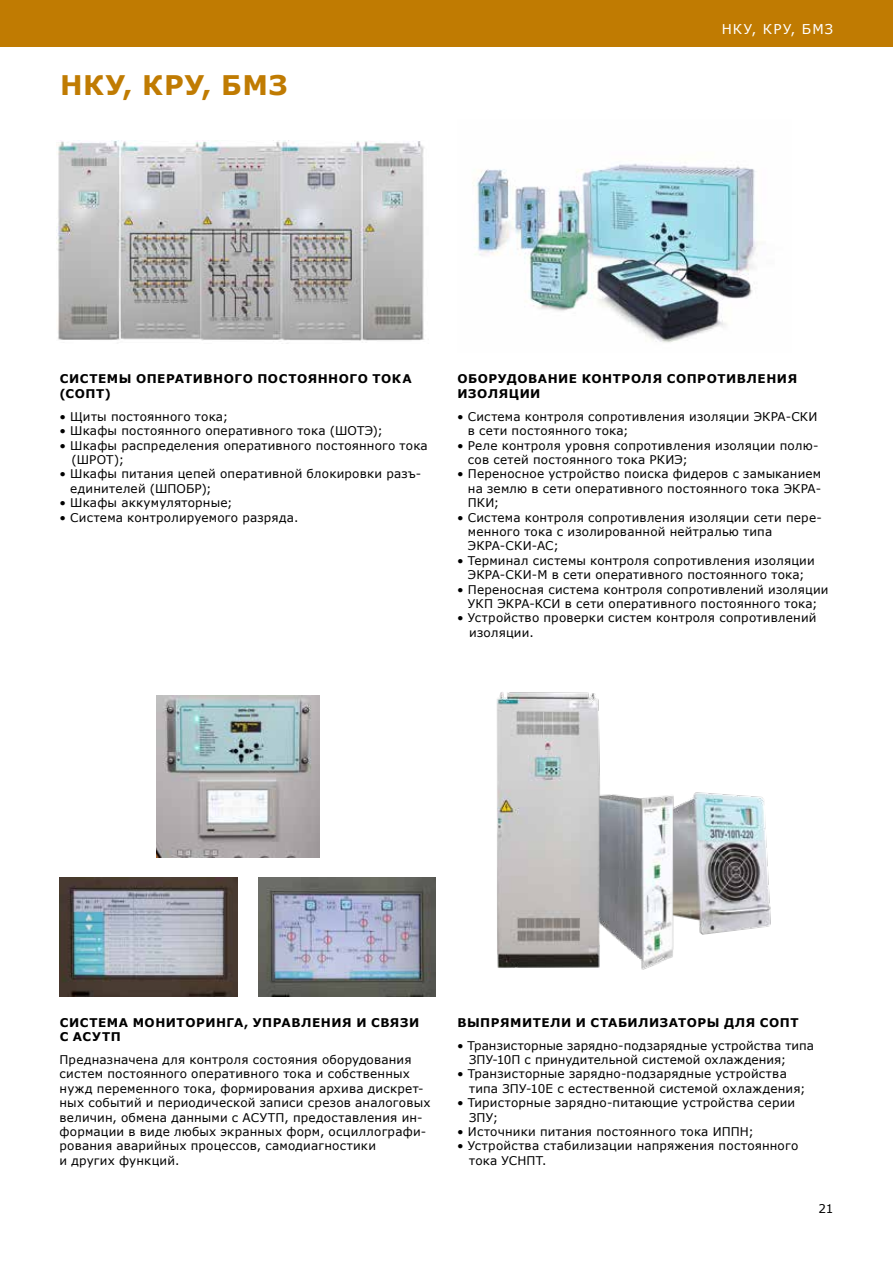
<style>
.page{position:relative;width:893px;height:1263px;background:#fff}
.page>*{position:absolute;margin:0;border:0;box-sizing:border-box;transform-origin:0 0}
.t1{font:700 27px "Verdana";letter-spacing:.025em;color:#c07b02}
.t2{font:13.5px "Verdana";letter-spacing:.095em;color:#fff}
.t3{font:12px/14.4px "Verdana";letter-spacing:.015em;color:#000}
.t4{font:700 12px/14.4px "Verdana";letter-spacing:.045em;color:#000}
</style>
<div class="page">
<img style="left:472px;top:163px;width:284px;height:180px">
<img style="left:690px;top:792px;width:81px;height:143px">
<img style="left:605px;top:794px;width:85px;height:176px">
<img style="left:60px;top:878px;width:177px;height:118px">
<img style="left:258px;top:878px;width:178px;height:118px">
<img style="left:57px;top:140px;width:367px;height:204px">
<img style="left:497px;top:692px;width:108px;height:276px">
<img style="left:156px;top:695px;width:163px;height:163px">
<div style="left:0;top:0;width:893px;height:47px;background:#c07b02"></div>
<h1 class="t1" style="left:60px;top:66px;width:229px">НКУ, КРУ, БМЗ</h1>
<p class="t2" style="left:722px;top:20px;width:113px">НКУ, КРУ, БМЗ</p>
<p class="t4" style="left:60px;top:372px;width:354px">СИСТЕМЫ ОПЕРАТИВНОГО ПОСТОЯННОГО ТОКА (СОПТ)</p>
<p class="t3" style="left:60px;top:409px;width:170px">• Щиты постоянного тока;</p>
<p class="t3" style="left:60px;top:423px;width:325px">• Шкафы постоянного оперативного тока (ШОТЭ);</p>
<p class="t3" style="left:72px;top:438px;width:358px;text-indent:-12px">• Шкафы распределения оперативного постоянного тока (ШРОТ);</p>
<p class="t3" style="left:70px;top:467px;width:353px;text-indent:-11px">• Шкафы питания цепей оперативной блокировки разъ&shy;единителей (ШПОБР);</p>
<p class="t3" style="left:60px;top:495px;width:175px">• Шкафы аккумуляторные;</p>
<p class="t3" style="left:60px;top:510px;width:240px">• Система контролируемого разряда.</p>
<p class="t4" style="left:457px;top:372px;width:341px">ОБОРУДОВАНИЕ КОНТРОЛЯ СОПРОТИВЛЕНИЯ<br>ИЗОЛЯЦИИ</p>
<p class="t3" style="left:468px;top:409px;width:351px;text-indent:-11px">• Система контроля сопротивления изоляции ЭКРА-СКИ в сети постоянного тока;</p>
<p class="t3" style="left:468px;top:438px;width:352px;text-indent:-11px">• Реле контроля уровня сопротивления изоляции полю&shy;сов сетей постоянного тока РКИЭ;</p>
<p class="t3" style="left:468px;top:467px;width:355px;text-align:justify;text-indent:-11px">• Переносное устройство поиска фидеров с замыканием на землю в сети оперативного постоянного тока ЭКРА-ПКИ;</p>
<p class="t3" style="left:468px;top:510px;width:355px;text-indent:-11px">• Система контроля сопротивления изоляции сети пере&shy;менного тока с изолированной нейтралью типа<br>ЭКРА-СКИ-АС;</p>
<p class="t3" style="left:457px;top:553px;width:359px;text-align:center">• Терминал системы контроля сопротивления изоляции<br>ЭКРА-СКИ-М в сети оперативного постоянного тока;</p>
<p class="t3" style="left:457px;top:582px;width:373px;text-align:center">• Переносная система контроля сопротивлений изоляции<br>УКП ЭКРА-КСИ в сети оперативного постоянного тока;</p>
<p class="t3" style="left:469px;top:611px;width:349px;text-indent:-12px">• Устройство проверки систем контроля сопротивлений изоляции.</p>
<p class="t4" style="left:60px;top:1015px;width:361px">СИСТЕМА МОНИТОРИНГА, УПРАВЛЕНИЯ И СВЯЗИ<br>С АСУТП</p>
<p class="t3" style="left:60px;top:1052px;width:372px">Предназначена для контроля состояния оборудования систем постоянного оперативного тока и собственных нужд переменного тока, формирования архива дискрет&shy;ных событий и периодической записи срезов аналоговых величин, обмена данными с АСУТП, предоставления ин&shy;формации в виде любых экранных форм, осциллографи&shy;рования аварийных процессов, самодиагностики<br>и других функций.</p>
<p class="t4" style="left:457px;top:1015px;width:343px">ВЫПРЯМИТЕЛИ И СТАБИЛИЗАТОРЫ ДЛЯ СОПТ</p>
<p class="t3" style="left:469px;top:1038px;width:347px;text-indent:-12px">• Транзисторные зарядно-подзарядные устройства типа<br>ЗПУ-10П с принудительной системой охлаждения;</p>
<p class="t3" style="left:469px;top:1066px;width:338px;text-indent:-12px">• Транзисторные зарядно-подзарядные устройства типа ЗПУ-10Е с естественной системой охлаждения;</p>
<p class="t3" style="left:469px;top:1095px;width:328px;text-indent:-12px">• Тиристорные зарядно-питающие устройства серии<br>ЗПУ;</p>
<p class="t3" style="left:457px;top:1124px;width:298px">• Источники питания постоянного тока ИППН;</p>
<p class="t3" style="left:469px;top:1138px;width:331px;text-indent:-12px">• Устройства стабилизации напряжения постоянного тока УСНПТ.</p>
<p class="t3" style="left:818px;top:1201px;width:16px">21</p>
</div>
